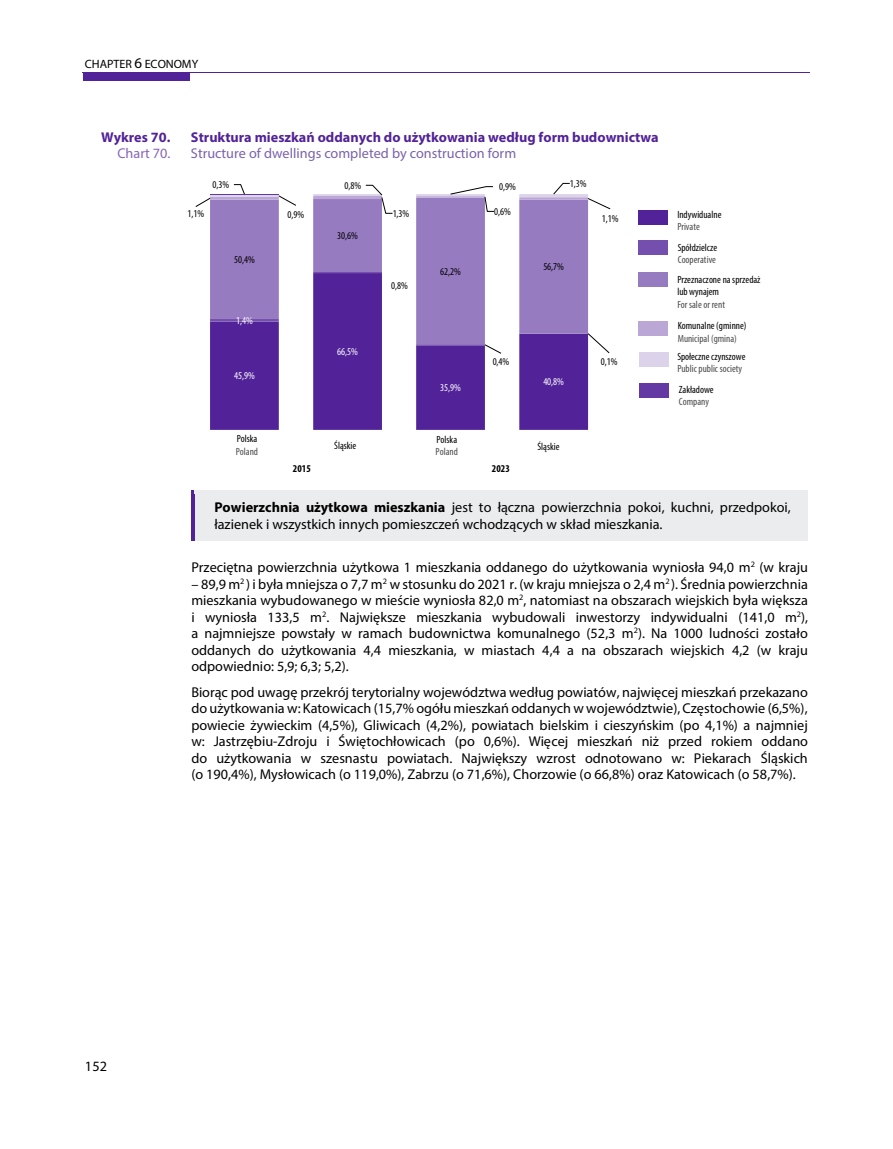
<style>
.page{position:relative;width:893px;height:1149px;background:#fff}
.page>*{position:absolute;margin:0;border:0;box-sizing:border-box;transform-origin:0 0}
.t1{font:14.25px/16.5px "Myriad Pro";color:#000;text-align:justify}
.t2{font:700 14.25px "Myriad Pro";color:#522398}
.t3{font:14.25px "Myriad Pro";color:#7a62ab}
.t4{font:14.25px "Myriad Pro";color:#8765b8}
.t5{font:12px "Myriad Pro";color:#000}
.t6{font:condensed 10.5px/12.5px "Myriad Pro";color:#000}
.t7{font:condensed 10.5px "Myriad Pro";color:#4c4c4c}
.t8{font:condensed 10.5px "Myriad Pro";letter-spacing:-.005em;color:#fff}
.t9{font:700 condensed 10.5px "Myriad Pro";letter-spacing:.005em;color:#000}
.s1{font-size:15px}
.s2{font-weight:700}
</style>
<div class="page">
<hr style="left:83px;top:73px;width:727px;height:1px;background:#522398">
<div style="left:83px;top:73px;width:106px;height:7px;background:#522398"></div>
<svg style="left:210px;top:344px;width:378px;height:86px;fill:#522398"></svg>
<hr style="left:416px;top:344px;width:69px;height:1px;background:#754fad">
<svg style="left:210px;top:197px;width:378px;height:147px;fill:#977bc1"></svg>
<hr style="left:210px;top:197px;width:69px;height:2px;background:#baa7d6">
<hr style="left:313px;top:196px;width:69px;height:3px;background:#baa7d6">
<hr style="left:416px;top:196px;width:69px;height:1px;background:#baa7d6">
<hr style="left:519px;top:197px;width:69px;height:3px;background:#baa7d6">
<hr style="left:519px;top:194px;width:69px;height:3px;background:#dcd3ea">
<hr style="left:416px;top:194px;width:69px;height:2px;background:#dcd3ea">
<hr style="left:313px;top:194px;width:69px;height:2px;background:#dcd3ea">
<hr style="left:210px;top:195px;width:69px;height:2px;background:#dcd3ea">
<hr style="left:210px;top:194px;width:69px;height:1px;background:#6439a3">
<svg style="left:484px;top:344px;width:18px;height:10px"></svg>
<svg style="left:587px;top:333px;width:23px;height:20px"></svg>
<svg style="left:195px;top:198px;width:16px;height:9px"></svg>
<svg style="left:588px;top:198px;width:23px;height:11px"></svg>
<svg style="left:278px;top:195px;width:18px;height:11px"></svg>
<svg style="left:365px;top:185px;width:28px;height:29px"></svg>
<svg style="left:450px;top:186px;width:44px;height:26px"></svg>
<svg style="left:553px;top:183px;width:17px;height:11px"></svg>
<svg style="left:234px;top:184px;width:11px;height:10px"></svg>
<div style="left:195px;top:490px;width:613px;height:51px;background:#ebeced"></div>
<svg style="left:191px;top:490px;width:4px;height:4px"></svg>
<hr style="left:191px;top:494px;width:4px;height:47px;background:#522398">
<div style="left:638px;top:210px;width:30px;height:15px;background:#522398"></div>
<div style="left:638px;top:240px;width:30px;height:15px;background:#754fad"></div>
<div style="left:639px;top:272px;width:29px;height:15px;background:#977bc1"></div>
<div style="left:639px;top:321px;width:29px;height:14px;background:#baa7d6"></div>
<div style="left:639px;top:352px;width:30px;height:15px;background:#dcd3ea"></div>
<div style="left:639px;top:383px;width:30px;height:15px;background:#6439a3"></div>
<p class="t5" style="left:85px;top:56px;width:115px">CHAPTER <span class="s1">6</span> ECONOMY</p>
<p class="t2" style="left:101px;top:128px;width:71px">Wykres 70.</p>
<p class="t2" style="left:191px;top:128px;width:469px">Struktura mieszkań oddanych do użytkowania według form budownictwa</p>
<p class="t4" style="left:117px;top:145px;width:55px">Chart 70.</p>
<p class="t3" style="left:191px;top:145px;width:327px">Structure of dwellings completed by construction form</p>
<p class="t6" style="left:213px;top:178px;width:18px">0,3%</p>
<p class="t6" style="left:345px;top:179px;width:18px">0,8%</p>
<p class="t6" style="left:499px;top:180px;width:18px">0,9%</p>
<p class="t6" style="left:570px;top:177px;width:18px">1,3%</p>
<p class="t6" style="left:187px;top:207px;width:18px">1,1%</p>
<p class="t6" style="left:393px;top:207px;width:18px">1,3%</p>
<p class="t6" style="left:494px;top:205px;width:18px">0,6%</p>
<p class="t6" style="left:288px;top:208px;width:18px">0,9%</p>
<p class="t6" style="left:234px;top:253px;width:22px">50,4%</p>
<p class="t8" style="left:236px;top:314px;width:18px">1,4%</p>
<p class="t6" style="left:337px;top:229px;width:22px">30,6%</p>
<p class="t8" style="left:337px;top:345px;width:22px">66,5%</p>
<p class="t6" style="left:391px;top:279px;width:18px">0,8%</p>
<p class="t6" style="left:440px;top:265px;width:22px">62,2%</p>
<p class="t6" style="left:543px;top:260px;width:22px">56,7%</p>
<p class="t6" style="left:602px;top:212px;width:18px">1,1%</p>
<p class="t8" style="left:234px;top:369px;width:22px">45,9%</p>
<p class="t6" style="left:237px;top:432px;width:22px">Polska</p>
<p class="t7" style="left:236px;top:445px;width:24px">Poland</p>
<p class="t6" style="left:334px;top:439px;width:24px">Śląskie</p>
<p class="t8" style="left:440px;top:381px;width:22px">35,9%</p>
<p class="t6" style="left:437px;top:433px;width:22px">Polska</p>
<p class="t7" style="left:436px;top:445px;width:24px">Poland</p>
<p class="t6" style="left:493px;top:355px;width:18px">0,4%</p>
<p class="t6" style="left:601px;top:355px;width:18px">0,1%</p>
<p class="t8" style="left:543px;top:375px;width:22px">40,8%</p>
<p class="t6" style="left:537px;top:439px;width:24px">Śląskie</p>
<p class="t9" style="left:293px;top:461px;width:19px">2015</p>
<p class="t9" style="left:492px;top:462px;width:19px">2023</p>
<p class="t6" style="left:677px;top:208px;width:46px">Indywidualne</p>
<p class="t7" style="left:677px;top:220px;width:24px">Private</p>
<p class="t6" style="left:678px;top:241px;width:41px">Spółdzielcze</p>
<p class="t7" style="left:678px;top:253px;width:40px">Cooperative</p>
<p class="t6" style="left:677px;top:273px;width:85px">Przeznaczone na sprzedaż lub wynajem</p>
<p class="t7" style="left:677px;top:298px;width:49px">For sale or rent</p>
<p class="t6" style="left:678px;top:319px;width:70px">Komunalne (gminne)</p>
<p class="t7" style="left:678px;top:332px;width:61px">Municipal (gmina)</p>
<p class="t6" style="left:677px;top:350px;width:70px">Społeczne czynszowe</p>
<p class="t7" style="left:677px;top:362px;width:66px">Public public society</p>
<p class="t6" style="left:679px;top:383px;width:36px">Zakładowe</p>
<p class="t7" style="left:679px;top:395px;width:32px">Company</p>
<p class="t1" style="left:214px;top:499px;width:578px"><span class="s2">Powierzchnia użytkowa mieszkania</span> jest to łączna powierzchnia pokoi, kuchni, przedpokoi, łazienek i wszystkich innych pomieszczeń wchodzących w skład mieszkania.</p>
<p class="t1" style="left:191px;top:559px;width:618px">Przeciętna powierzchnia użytkowa 1 mieszkania oddanego do użytkowania wyniosła 94,0 m<sup>2</sup> (w kraju</p>
<p class="t1" style="left:191px;top:575px;width:618px">– 89,9 m<sup>2</sup> ) i była mniejsza o 7,7 m<sup>2</sup> w stosunku do 2021 r. (w kraju mniejsza o 2,4 m<sup>2</sup> ). Średnia powierzchnia mieszkania wybudowanego w mieście wyniosła 82,0 m<sup>2</sup>, natomiast na obszarach wiejskich była większa i wyniosła 133,5 m<sup>2</sup>. Największe mieszkania wybudowali inwestorzy indywidualni (141,0 m<sup>2</sup>), a najmniejsze powstały w ramach budownictwa komunalnego (52,3 m<sup>2</sup>). Na 1000 ludności zostało oddanych do użytkowania 4,4 mieszkania, w miastach 4,4 a na obszarach wiejskich 4,2 (w kraju odpowiednio: 5,9; 6,3; 5,2).</p>
<p class="t1" style="left:191px;top:683px;width:618px">Biorąc pod uwagę przekrój terytorialny województwa według powiatów, najwięcej mieszkań przekazano do użytkowania w: Katowicach (15,7% ogółu mieszkań oddanych w województwie), Częstochowie (6,5%), powiecie żywieckim (4,5%), Gliwicach (4,2%), powiatach bielskim i cieszyńskim (po 4,1%) a najmniej w: Jastrzębiu-Zdroju i Świętochłowicach (po 0,6%). Więcej mieszkań niż przed rokiem oddano do użytkowania w szesnastu powiatach. Największy wzrost odnotowano w: Piekarach Śląskich (o 190,4%), Mysłowicach (o 119,0%), Zabrzu (o 71,6%), Chorzowie (o 66,8%) oraz Katowicach (o 58,7%).</p>
<p class="t1" style="left:85px;top:1057px;width:24px">152</p>
</div>
